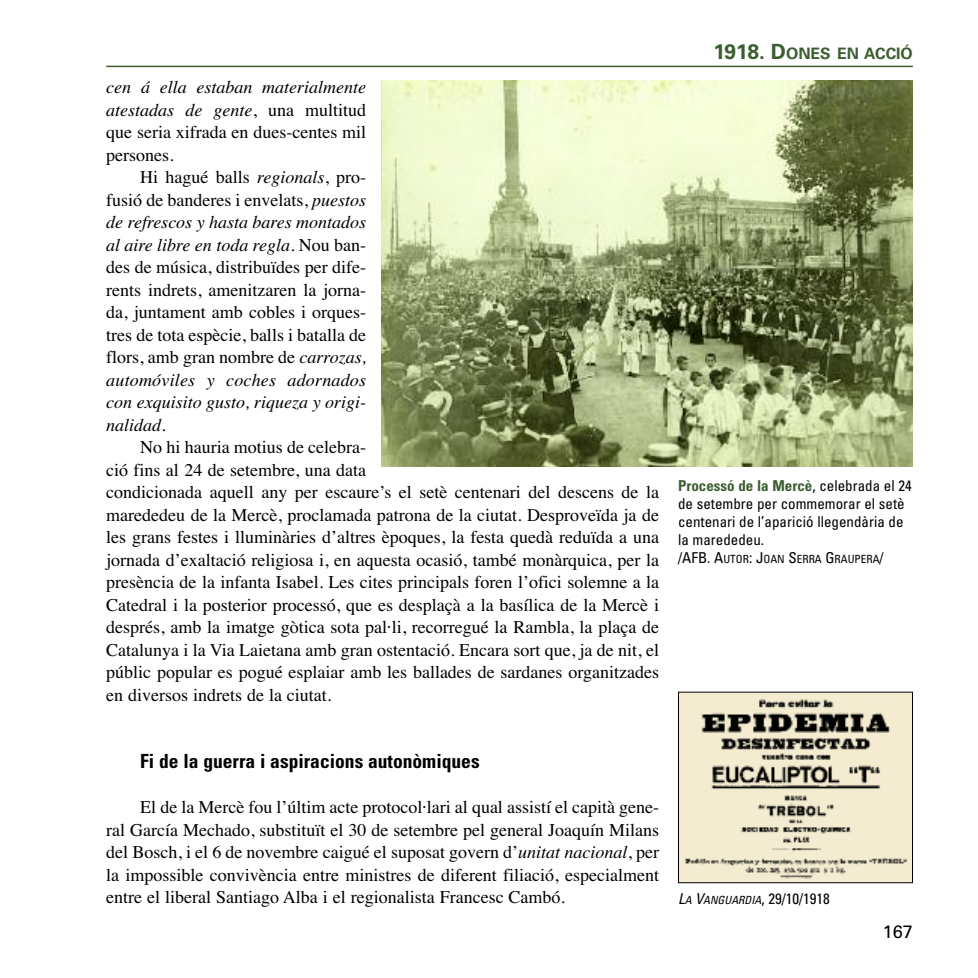
<style>
.page{position:relative;width:978px;height:978px;background:#fff}
.page>*{position:absolute;margin:0;border:0;box-sizing:border-box;transform-origin:0 0}
.t1{font:700 condensed 19.5px "Univers";color:#000}
.t2{font:18px/22.5px "Times";color:#000;text-align:justify}
.t3{font:18px "Univers";color:#000}
.t4{font:700 15.75px "Univers";color:#3c5d31}
.t5{font:condensed 15px/18px "Univers";color:#000}
.t6{font:condensed 11.25px "Univers";color:#000}
.s1{font-style:italic}
.s2{font-size:21px}
.s3{font-weight:700;color:#3c5d31}
.s4{font-size:15px}
.s5{font-style:italic;font-size:11.25px}
</style>
<div class="page">
<hr style="left:106px;top:66px;width:807px;height:1px;background:#3c5d31">
<img style="left:381px;top:81px;width:531px;height:386px">
<img style="left:680px;top:694px;width:231px;height:187px">
<div style="left:678px;top:692px;width:235px;height:191px;border:1px solid #000"></div>
<p class="t2" style="left:106px;top:76px;width:261px"><span class="s1">cen á ella estaban materialmente atestadas de gente</span>, una multitud que seria xifrada en dues-centes mil persones.</p>
<p class="t2" style="left:106px;top:166px;width:261px;text-indent:34px">Hi hagué balls <span class="s1">regionals</span>, pro&shy;fusió de banderes i envelats, <span class="s1">puestos de refrescos y hasta bares montados al aire libre en toda regla</span>. Nou ban&shy;des de música, distribuïdes per dife&shy;rents indrets, amenitzaren la jorna&shy;da, juntament amb cobles i orques&shy;tres de tota espècie, balls i batalla de flors, amb gran nombre de <span class="s1">carrozas, automóviles y coches adornados con exquisito gusto, riqueza y origi&shy;nalidad</span>.</p>
<p class="t2" style="left:106px;top:436px;width:554px;text-align:left;text-indent:34px">No hi hauria motius de celebra-<br>ció fins al 24 de setembre, una data<br>condicionada aquell any per escaure’s el setè centenari del descens de la marededeu de la Mercè, proclamada patrona de la ciutat. Desproveïda ja de les grans festes i lluminàries d’altres èpoques, la festa quedà reduïda a una jornada d’exaltació religiosa i, en aquesta ocasió, també monàrquica, per la presència de la infanta Isabel. Les cites principals foren l’ofici solemne a la Catedral i la posterior processó, que es desplaçà a la basílica de la Mercè i després, amb la imatge gòtica sota pal·li, recorregué la Rambla, la plaça de Catalunya i la Via Laietana amb gran ostentació. Encara sort que, ja de nit, el públic popular es pogué esplaiar amb les ballades de sardanes organitzades en diversos indrets de la ciutat.</p>
<p class="t4" style="left:713px;top:48px;width:201px"><span class="s2">1918. D</span>ONES EN ACCIÓ</p>
<p class="t5" style="left:678px;top:478px;width:235px"><span class="s3">Processó de la Mercè</span>, celebrada el 24 de setembre per commemorar el setè centenari de l’aparició llegendària de la marededeu.</p>
<p class="t6" style="left:678px;top:555px;width:207px"><span class="s4">/AFB. A</span>UTOR<span class="s4">: J</span>OAN <span class="s4">S</span>ERRA <span class="s4">G</span>RAUPERA<span class="s4">/</span></p>
<p class="t1" style="left:140px;top:754px;width:341px">Fi de la guerra i aspiracions autonòmiques</p>
<p class="t2" style="left:106px;top:796px;width:554px;text-indent:34px">El de la Mercè fou l’últim acte protocol·lari al qual assistí el capità gene&shy;ral García Mechado, substituït el 30 de setembre pel general Joaquín Milans del Bosch, i el 6 de novembre caigué el suposat govern d’<span class="s1">unitat nacional</span>, per la impossible convivència entre ministres de diferent filiació, especialment entre el liberal Santiago Alba i el regionalista Francesc Cambó.</p>
<p class="t5" style="left:678px;top:891px;width:153px"><span class="s1">L</span><span class="s5">A</span> <span class="s1">V</span><span class="s5">ANGUARDIA</span>, 29/10/1918</p>
<p class="t3" style="left:883px;top:925px;width:32px">167</p>
</div>
